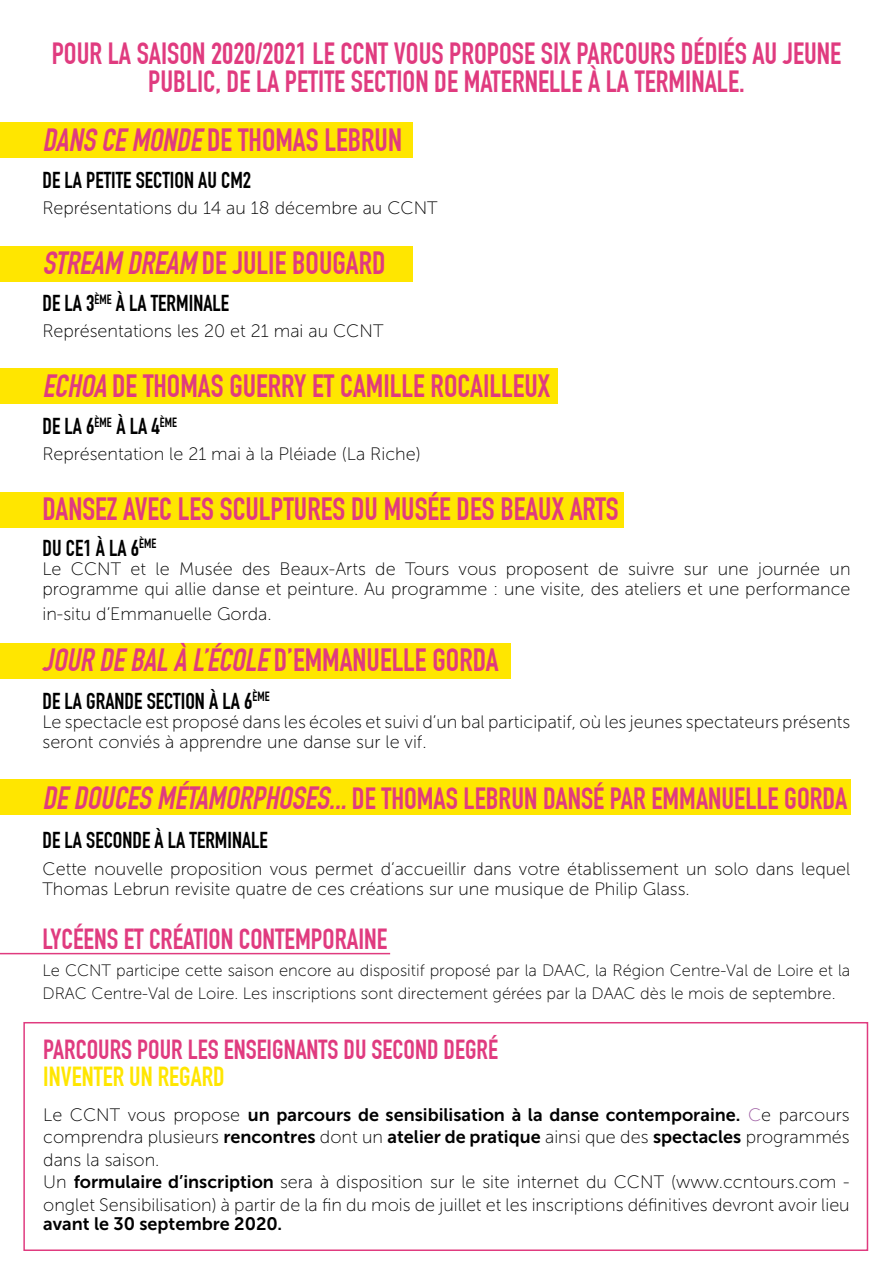
<style>
.page{position:relative;width:893px;height:1263px;background:#fff}
.page>*{position:absolute;margin:0;border:0;box-sizing:border-box;transform-origin:0 0}
.t1{font:700 31.5px "DIN Condensed";color:#e03b7f}
.t2{font:italic 700 31.5px "DIN Condensed";color:#e03b7f}
.t3{font:700 30px/28.5px "DIN Condensed";color:#e03b7f;text-align:center}
.t4{font:700 28.5px "DIN Condensed";color:#e03b7f}
.t5{font:700 27px "DIN Condensed";color:#e03b7f}
.t6{font:700 27px "DIN Condensed";color:#ffe600}
.t7{font:700 22.5px "DIN Condensed";color:#000}
.t8{font:18px/19.5px "Museo Sans 100";color:#000}
.t9{font:18px "Museo Sans 700";color:#000}
.t10{font:16.5px/22.5px "Museo Sans 100";color:#000}
.s1{font-style:italic}
.s2{font-style:normal}
.s3{font-style:italic;font-size:31.5px}
.s4{font-family:"Museo Sans 100"}
.s5{font-family:"Museo Sans 100";color:#9d5da2}
.s6{font-family:"Museo Sans 700"}
</style>
<div class="page">
<div style="left:0;top:369px;width:557px;height:35px;background:#ffe600"></div>
<div style="left:0;top:493px;width:624px;height:35px;background:#ffe600"></div>
<div style="left:0;top:779px;width:850px;height:35px;background:#ffe600"></div>
<div style="left:0;top:643px;width:510px;height:36px;background:#ffe600"></div>
<div style="left:0;top:246px;width:412px;height:35px;background:#ffe600"></div>
<div style="left:0;top:123px;width:412px;height:35px;background:#ffe600"></div>
<hr style="left:0;top:953px;width:390px;height:1px;background:#e03b7f">
<div style="left:23px;top:1022px;width:845px;height:229px;border:2px solid #e03b7f"></div>
<h2 class="t3" style="left:52px;top:39px;width:791px">POUR LA SAISON 2020/2021 LE CCNT VOUS PROPOSE SIX PARCOURS DÉDIÉS AU JEUNE<br>PUBLIC, DE LA PETITE SECTION DE MATERNELLE À LA TERMINALE.</h2>
<h1 class="t1" style="left:43px;top:121px;width:361px"><span class="s1">DANS CEMONDE</span>DE THOMAS LEBRUN</h1>
<p class="t7" style="left:43px;top:167px;width:210px">DE LA PETITE SECTION AU CM2</p>
<p class="t8" style="left:43px;top:198px;width:397px">Représentations du 14 au 18 décembre au CCNT</p>
<h1 class="t1" style="left:43px;top:244px;width:344px"><span class="s1">STREAM DREAM</span> DE JULIE BOUGARD</h1>
<p class="t7" style="left:43px;top:290px;width:188px">DE LA 3<sup>ÈME</sup> À LA TERMINALE</p>
<p class="t8" style="left:43px;top:321px;width:342px">Représentations les 20 et 21 mai au CCNT</p>
<h1 class="t1" style="left:43px;top:367px;width:509px"><span class="s1">ECHOA</span> DE THOMAS GUERRY ET CAMILLE ROCAILLEUX</h1>
<p class="t7" style="left:43px;top:413px;width:136px">DE LA 6<sup>ÈME</sup> À LA 4<sup>ÈME</sup></p>
<p class="t8" style="left:43px;top:444px;width:380px">Représentation le 21 mai à la Pléiade (La Riche)</p>
<h1 class="t1" style="left:43px;top:490px;width:578px">DANSEZ AVEC LES SCULPTURES DU MUSÉE DES BEAUX ARTS</h1>
<p class="t7" style="left:43px;top:535px;width:115px">DU CE1 À LA 6<sup>ÈME</sup></p>
<p class="t8" style="left:43px;top:560px;width:809px">Le CCNT et le Musée des Beaux-Arts de Tours vous proposent de suivre sur une journée un programme qui allie danse et peinture. Au programme : une visite, des ateliers et une performance</p>
<p class="t8" style="left:43px;top:605px;width:231px">in-situ d’Emmanuelle Gorda.</p>
<h1 class="t2" style="left:43px;top:642px;width:458px">JOUR DEBALÀ L’ÉCOLE<span class="s2">D’EMMANUELLE GORDA</span></h1>
<p class="t7" style="left:43px;top:688px;width:228px">DE LA GRANDE SECTION À LA 6<sup>ÈME</sup></p>
<p class="t8" style="left:43px;top:713px;width:809px">Le spectacle est proposé dans les écoles et suivi d’un bal participatif, où les jeunes spectateurs présents seront conviés à apprendre une danse sur le vif.</p>
<h2 class="t3" style="left:43px;top:785px;width:806px"><span class="s3">DEDOUCES MÉTAMORPHOSES...</span>DE THOMAS LEBRUN DANSÉ PAR EMMANUELLE GORDA</h2>
<p class="t7" style="left:43px;top:827px;width:227px">DE LA SECONDE À LA TERMINALE</p>
<p class="t8" style="left:43px;top:860px;width:809px">Cette nouvelle proposition vous permet d’accueillir dans votre établissement un solo dans lequel<br>Thomas Lebrun revisite quatre de ces créations sur une musique de Philip Glass.</p>
<h3 class="t4" style="left:43px;top:922px;width:346px">LYCÉENS ET CRÉATION CONTEMPORAINE</h3>
<p class="t10" style="left:43px;top:959px;width:809px">Le CCNT participe cette saison encore au dispositif proposé par la DAAC, la Région Centre-Val de Loire et la<br>DRAC Centre-Val de Loire. Les inscriptions sont directement gérées par la DAAC dès le mois de septembre.</p>
<h3 class="t5" style="left:43px;top:1034px;width:456px">PARCOURS POUR LES ENSEIGNANTS DU SECOND DEGRÉ</h3>
<h3 class="t6" style="left:43px;top:1061px;width:183px">INVENTER UN REGARD</h3>
<p class="t9" style="left:43px;top:1104px;width:808px"><span class="s4">Le CCNT vous propose</span> un parcours de sensibilisation à la danse contemporaine. <span class="s5">C</span><span class="s4">e parcours</span></p>
<p class="t8" style="left:43px;top:1126px;width:808px;line-height:22.5px">comprendra plusieurs <span class="s6">rencontres</span> dont un <span class="s6">atelier de pratique</span> ainsi que des <span class="s6">spectacles</span> programmés dans la saison.<br>Un <span class="s6">formulaire d’inscription</span> sera à disposition sur le site internet du CCNT (www.ccntours.com - onglet Sensibilisation) à partir de la fin du mois de juillet et les inscriptions définitives devront avoir lieu</p>
<p class="t9" style="left:43px;top:1214px;width:240px">avant le 30 septembre 2020.</p>
</div>
